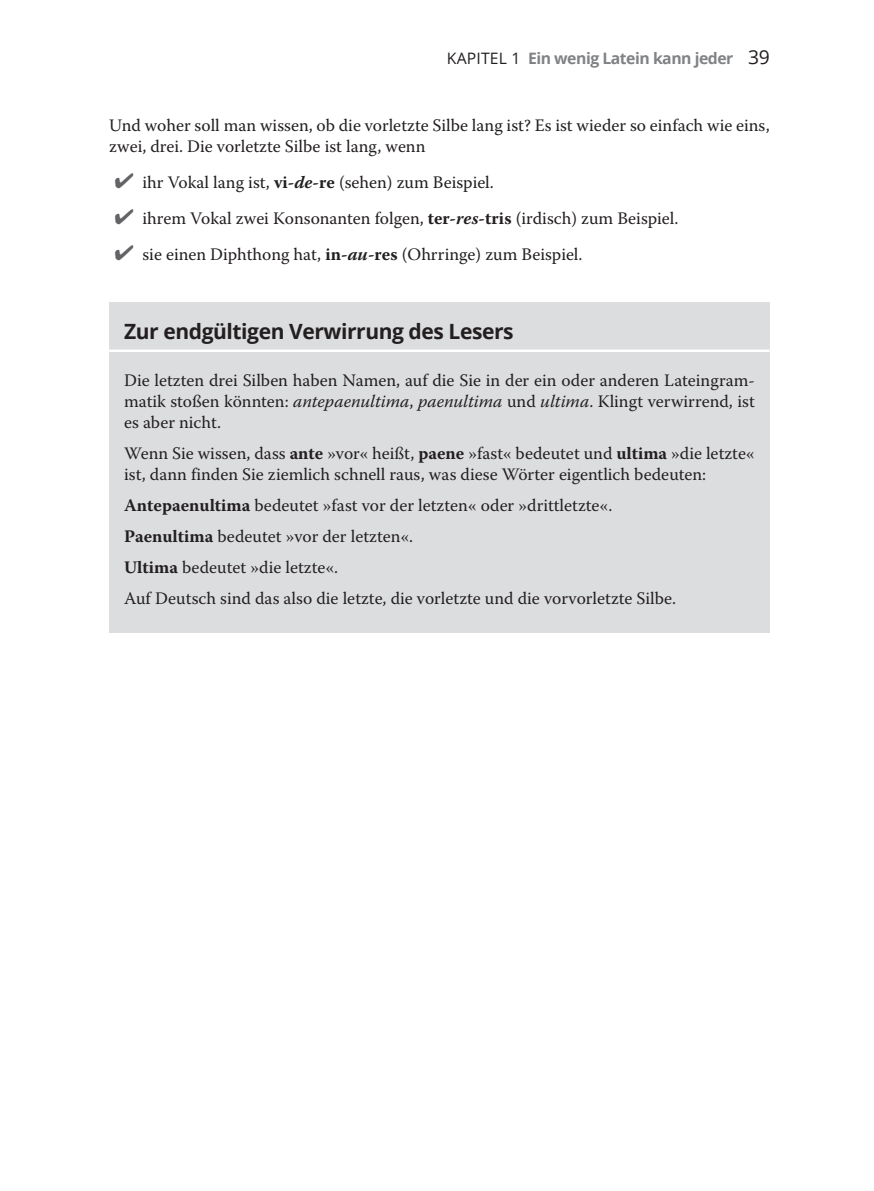
<style>
.page{position:relative;width:874px;height:1191px;background:#fff}
.page>*{position:absolute;margin:0;border:0;box-sizing:border-box;transform-origin:0 0}
.t1{font:700 21px "Open Sans";letter-spacing:-.02em;color:#231f20}
.t2{font:17.5px/21px "Warnock Pro";color:#231f20}
.t3{font:700 15.75px "Open Sans";letter-spacing:-.03em;color:#808285}
.s1{font-weight:400;color:#231f20}
.s2{font-weight:400;font-size:19.25px;color:#231f20}
.s3{color:#636366}
.s4{font-weight:700}
.s5{font-weight:700;font-style:italic}
.s6{font-style:italic}
</style>
<div class="page">
<div style="left:109px;top:302px;width:660px;height:66px;background:#dcdddf"></div>
<svg style="left:109px;top:349px;width:660px;height:3px;fill:#fff"></svg>
<div style="left:109px;top:352px;width:660px;height:105px;background:#dcdddf"></div>
<div style="left:109px;top:425px;width:660px;height:84px;background:#dcdddf"></div>
<div style="left:109px;top:508px;width:660px;height:63px;background:#dcdddf"></div>
<div style="left:109px;top:570px;width:660px;height:62px;background:#dcdddf"></div>
<p class="t3" style="left:446px;top:48px;width:324px"><span class="s1">KAPITEL 1</span> Ein wenig Latein kann jeder <span class="s2">39</span></p>
<p class="t2" style="left:109px;top:115px;width:661px">Und woher soll man wissen, ob die vorletzte Silbe lang ist? Es ist wieder so einfach wie eins, zwei, drei. Die vorletzte Silbe ist lang, wenn</p>
<p class="t2" style="left:114px;top:171px;width:380px"><span class="s3">✔</span> ihr Vokal lang ist, <span class="s4">vi-</span><span class="s5">de</span><span class="s4">-re</span> (sehen) zum Beispiel.</p>
<p class="t2" style="left:114px;top:207px;width:565px"><span class="s3">✔</span> ihrem Vokal zwei Konsonanten folgen, <span class="s4">ter-</span><span class="s5">res</span><span class="s4">-tris</span> (irdisch) zum Beispiel.</p>
<p class="t2" style="left:114px;top:243px;width:469px"><span class="s3">✔</span> sie einen Diphthong hat, <span class="s4">in-</span><span class="s5">au</span><span class="s4">-res</span> (Ohrringe) zum Beispiel.</p>
<p class="t1" style="left:124px;top:317px;width:391px">Zur endgültigen Verwirrung des Lesers</p>
<p class="t2" style="left:124px;top:369px;width:632px;text-align:justify">Die letzten drei Silben haben Namen, auf die Sie in der ein oder anderen Lateingram&shy;matik stoßen könnten: <span class="s6">antepaenultima</span>, <span class="s6">paenultima</span> und <span class="s6">ultima</span>. Klingt verwirrend, ist es aber nicht.</p>
<p class="t2" style="left:124px;top:442px;width:631px">Wenn Sie wissen, dass <span class="s4">ante</span> »vor« heißt, <span class="s4">paene</span> »fast« bedeutet und <span class="s4">ultima</span> »die letzte« ist, dann finden Sie ziemlich schnell raus, was diese Wörter eigentlich bedeuten:</p>
<p class="t2" style="left:124px;top:489px;width:553px;line-height:31px"><span class="s4">Antepaenultima</span> bedeutet »fast vor der letzten« oder »drittletzte«.<br><span class="s4">Paenultima</span> bedeutet »vor der letzten«.<br><span class="s4">Ultima</span> bedeutet »die letzte«.<br>Auf Deutsch sind das also die letzte, die vorletzte und die vorvorletzte Silbe.</p>
</div>
